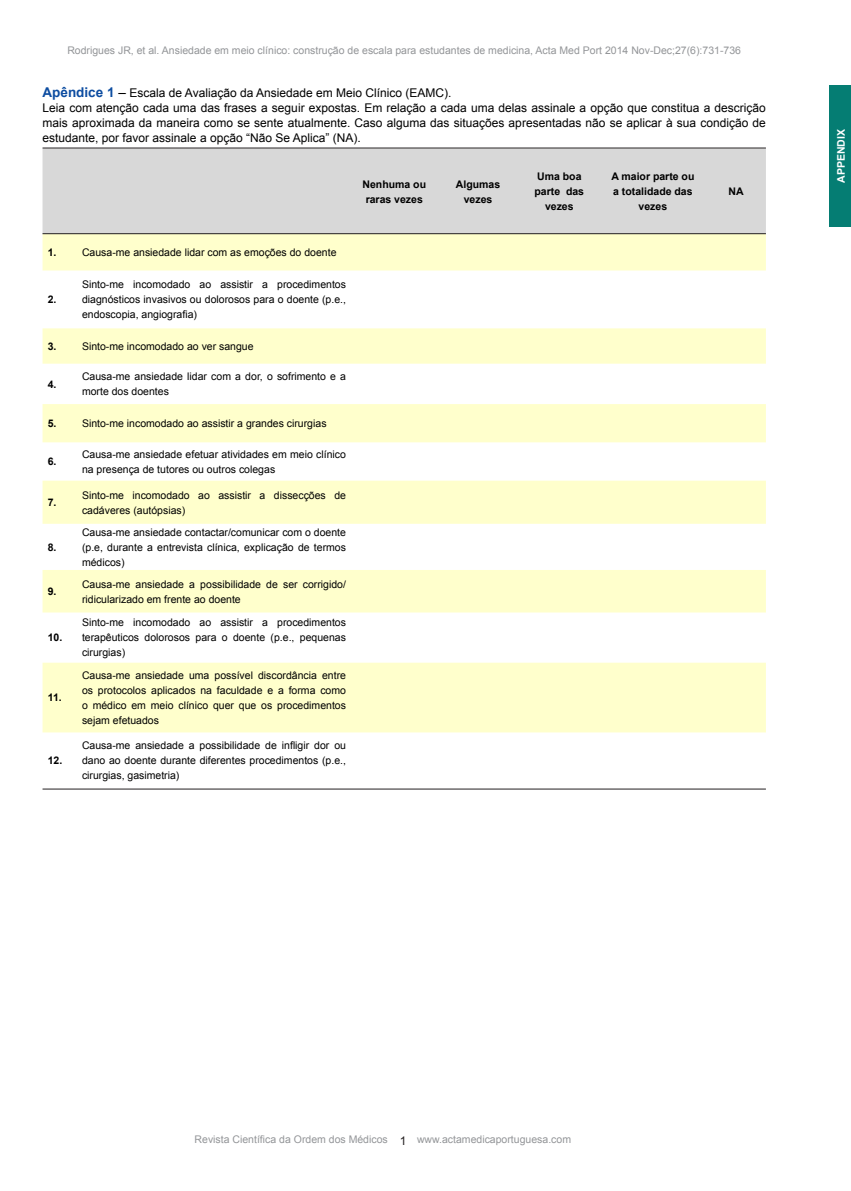
<style>
.page{position:relative;width:851px;height:1191px;background:#fff}
.page>*{position:absolute;margin:0;border:0;box-sizing:border-box;transform-origin:0 0}
.Caption_A{font:12px/15px "Arial";color:#000;text-align:justify}
.t1{font:12px "Arial";color:#231f20}
.t2{font:10.5px/15px "Arial";color:#000;text-align:justify}
.SUBTITULO{font:10.5px "Arial";color:#939598}
.t3{font:700 10.5px/15px "Arial";color:#000;text-align:center}
.t4{font:700 10.5px "Arial";color:#fff}
.s1{font-weight:700;font-size:13.5px;color:#0d4da1}
.s2{font-size:13.5px}
</style>
<div class="page">
<div style="left:829px;top:85px;width:22px;height:142px;background:#057d73"></div>
<div style="left:43px;top:149px;width:723px;height:84px;background:#d8d8d8"></div>
<svg style="left:43px;top:234px;width:723px;height:498px;fill:#ffc"></svg>
<hr style="left:43px;top:148px;width:723px;height:1px;background:#231f20">
<hr style="left:43px;top:233px;width:723px;height:1px;background:#231f20">
<hr style="left:43px;top:788px;width:723px;height:1px;background:#231f20">
<p class="SUBTITULO" style="left:67px;top:43px;width:675px">Rodrigues JR, et al. Ansiedade em meio clínico: construção de escala para estudantes de medicina, Acta Med Port 2014 Nov-Dec;27(6):731-736</p>
<p class="Caption_A" style="left:43px;top:86px;width:410px"><span class="s1">Apêndice 1</span> <span class="s2">–</span> Escala de Avaliação da Ansiedade em Meio Clínico (EAMC).</p>
<p class="Caption_A" style="left:43px;top:101px;width:725px">Leia com atenção cada uma das frases a seguir expostas. Em relação a cada uma delas assinale a opção que constitua a descrição mais aproximada da maneira como se sente atualmente. Caso alguma das situações apresentadas não se aplicar à sua condição de estudante, por favor assinale a opção “Não Se Aplica” (NA).</p>
<p class="t3" style="left:362px;top:176px;width:65px">Nenhuma ou raras vezes</p>
<p class="t3" style="left:456px;top:176px;width:46px">Algumas vezes</p>
<p class="t3" style="left:534px;top:169px;width:51px">Uma boa parte das vezes</p>
<p class="t3" style="left:611px;top:169px;width:85px">A maior parte ou a totalidade das vezes</p>
<p class="t3" style="left:728px;top:184px;width:17px">NA</p>
<p class="t3" style="left:48px;top:245px;width:10px">1.</p>
<p class="t2" style="left:82px;top:245px;width:256px">Causa-me ansiedade lidar com as emoções do doente</p>
<p class="t3" style="left:48px;top:292px;width:10px">2.</p>
<p class="t2" style="left:82px;top:277px;width:265px">Sinto-me incomodado ao assistir a procedimentos diagnósticos invasivos ou dolorosos para o doente (p.e., endoscopia, angiografia)</p>
<p class="t3" style="left:48px;top:339px;width:10px">3.</p>
<p class="t2" style="left:82px;top:338px;width:173px">Sinto-me incomodado ao ver sangue</p>
<p class="t3" style="left:48px;top:376px;width:10px">4.</p>
<p class="t2" style="left:82px;top:369px;width:265px">Causa-me ansiedade lidar com a dor, o sofrimento e a morte dos doentes</p>
<p class="t3" style="left:48px;top:416px;width:10px">5.</p>
<p class="t2" style="left:82px;top:416px;width:246px">Sinto-me incomodado ao assistir a grandes cirurgias</p>
<p class="t3" style="left:48px;top:454px;width:10px">6.</p>
<p class="t2" style="left:82px;top:446px;width:265px">Causa-me ansiedade efetuar atividades em meio clínico na presença de tutores ou outros colegas</p>
<p class="t3" style="left:48px;top:495px;width:10px">7.</p>
<p class="t2" style="left:82px;top:487px;width:265px">Sinto-me incomodado ao assistir a dissecções de cadáveres (autópsias)</p>
<p class="t3" style="left:48px;top:539px;width:10px">8.</p>
<p class="t2" style="left:82px;top:524px;width:265px">Causa-me ansiedade contactar/comunicar com o doente (p.e, durante a entrevista clínica, explicação de termos médicos)</p>
<p class="t3" style="left:48px;top:584px;width:10px">9.</p>
<p class="t2" style="left:82px;top:576px;width:265px">Causa-me ansiedade a possibilidade de ser corrigido/ ridicularizado em frente ao doente</p>
<p class="t3" style="left:48px;top:630px;width:16px">10.</p>
<p class="t2" style="left:82px;top:615px;width:265px">Sinto-me incomodado ao assistir a procedimentos terapêuticos dolorosos para o doente (p.e., pequenas cirurgias)</p>
<p class="t3" style="left:48px;top:690px;width:16px">11.</p>
<p class="t3" style="left:48px;top:753px;width:16px">12.</p>
<p class="t2" style="left:82px;top:667px;width:265px">Causa-me ansiedade uma possível discordância entre os protocolos aplicados na faculdade e a forma como o médico em meio clínico quer que os procedimentos sejam efetuados</p>
<p class="t2" style="left:82px;top:738px;width:265px">Causa-me ansiedade a possibilidade de infligir dor ou dano ao doente durante diferentes procedimentos (p.e., cirurgias, gasimetria)</p>
<p class="t4" style="left:833px;top:183px;width:55px;rotate:-90deg">APPENDIX</p>
<p class="SUBTITULO" style="left:195px;top:1132px;width:195px">Revista Científica da Ordem dos Médicos</p>
<p class="SUBTITULO" style="left:417px;top:1132px;width:156px">www.actamedicaportuguesa.com</p>
<p class="t1" style="left:400px;top:1132px;width:8px">1</p>
</div>
